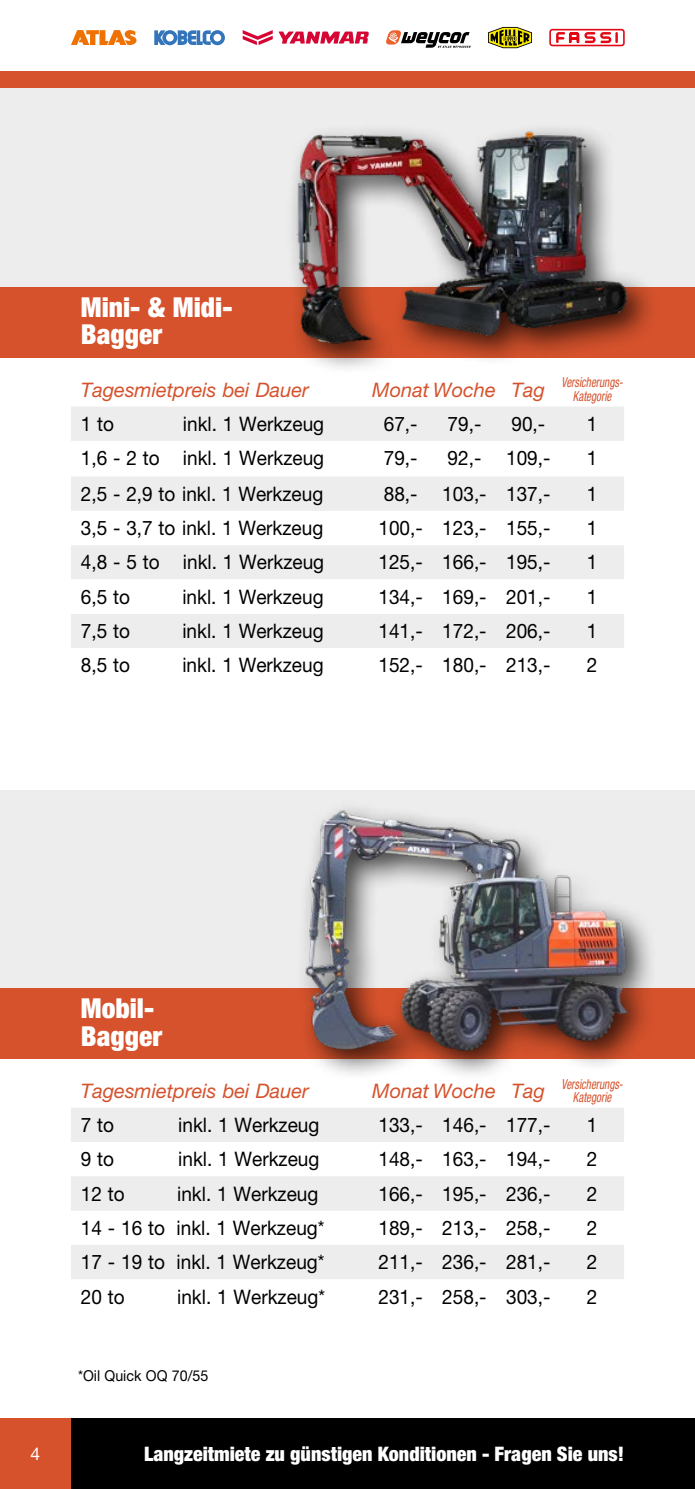
<style>
.page{position:relative;width:695px;height:1489px;background:#fff}
.page>*{position:absolute;margin:0;border:0;box-sizing:border-box;transform-origin:0 0}
.t1{font:900 condensed 27.5px/27.5px "Helvetica Neue LT Pro";color:#fff}
.t2{font:20px "Helvetica Neue LT Pro";color:#000;scale:.95 1}
.t3{font:italic 20px "Helvetica Neue LT Pro";color:#d5522c}
.t4{font:900 condensed 20px "Helvetica Neue LT Pro";color:#fff}
.t5{font:17.5px "Helvetica Neue LT Pro";color:#fff}
.t6{font:15px "Helvetica Neue LT Pro";color:#000;scale:.95 1}
.t7{font:italic condensed 13.75px/13.8px "Helvetica Neue LT Pro";color:#d5522c;text-align:center;scale:.8 1}
</style>
<div class="page">
<div style="left:0;top:1417px;width:694px;height:71px;background:#000"></div>
<div style="left:0;top:1417px;width:71px;height:71px;background:#d5522c"></div>
<div style="left:0;top:71px;width:694px;height:18px;background:#d5522c"></div>
<div style="left:0;top:89px;width:694px;height:198px;background:#ededed"></div>
<div style="left:0;top:789px;width:694px;height:199px;background:#ededed"></div>
<div style="left:0;top:287px;width:694px;height:71px;background:#d5522c"></div>
<div style="left:0;top:988px;width:694px;height:71px;background:#d5522c"></div>
<img style="left:275px;top:789px;width:419px;height:282px">
<div style="left:71px;top:1108px;width:553px;height:33px;background:#ededed"></div>
<svg style="left:71px;top:1176px;width:553px;height:103px;fill:#ededed"></svg>
<div style="left:71px;top:407px;width:553px;height:34px;background:#ededed"></div>
<div style="left:71px;top:477px;width:553px;height:34px;background:#ededed"></div>
<svg style="left:71px;top:545px;width:553px;height:103px;fill:#ededed"></svg>
<img style="left:292px;top:129px;width:359px;height:239px">
<svg style="left:71px;top:30px;width:65px;height:15px"></svg>
<svg style="left:154px;top:30px;width:71px;height:15px"></svg>
<svg style="left:243px;top:30px;width:126px;height:15px"></svg>
<svg style="left:386px;top:30px;width:84px;height:18px"></svg>
<svg style="left:488px;top:27px;width:44px;height:21px"></svg>
<svg style="left:549px;top:29px;width:75px;height:17px"></svg>
<h1 class="t1" style="left:81px;top:293px;width:153px">Mini- &amp; Midi-<br>Bagger</h1>
<p class="t3" style="left:81px;top:377px;width:229px">Tagesmietpreis bei Dauer</p>
<p class="t3" style="left:372px;top:377px;width:174px">Monat Woche Tag</p>
<p class="t7" style="left:561px;top:376px;width:78px">Versicherungs-<br>Kategorie</p>
<p class="t2" style="left:81px;top:412px;width:37px">1 to</p>
<p class="t2" style="left:183px;top:412px;width:150px">inkl. 1 Werkzeug</p>
<p class="t2" style="left:383px;top:412px;width:37px">67,-</p>
<p class="t2" style="left:447px;top:412px;width:37px">79,-</p>
<p class="t2" style="left:511px;top:412px;width:37px">90,-</p>
<p class="t2" style="left:586px;top:412px;width:13px">1</p>
<p class="t2" style="left:81px;top:446px;width:257px">1,6 - 2 to inkl. 1 Werkzeug</p>
<p class="t2" style="left:383px;top:446px;width:37px">79,-</p>
<p class="t2" style="left:447px;top:446px;width:110px">92,- 109,-</p>
<p class="t2" style="left:586px;top:446px;width:13px">1</p>
<p class="t2" style="left:81px;top:482px;width:257px">2,5 - 2,9 to inkl. 1 Werkzeug</p>
<p class="t2" style="left:383px;top:482px;width:177px">88,- 103,- 137,-</p>
<p class="t2" style="left:586px;top:482px;width:13px">1</p>
<p class="t2" style="left:81px;top:516px;width:257px">3,5 - 3,7 to inkl. 1 Werkzeug</p>
<p class="t2" style="left:378px;top:516px;width:182px">100,- 123,- 155,-</p>
<p class="t2" style="left:586px;top:516px;width:13px">1</p>
<p class="t2" style="left:81px;top:550px;width:257px">4,8 - 5 to inkl. 1 Werkzeug</p>
<p class="t2" style="left:378px;top:550px;width:182px">125,- 166,- 195,-</p>
<p class="t2" style="left:586px;top:550px;width:13px">1</p>
<p class="t2" style="left:81px;top:584px;width:53px">6,5 to</p>
<p class="t2" style="left:182px;top:584px;width:150px">inkl. 1 Werkzeug</p>
<p class="t2" style="left:378px;top:584px;width:182px">134,- 169,- 201,-</p>
<p class="t2" style="left:586px;top:584px;width:13px">1</p>
<p class="t2" style="left:81px;top:619px;width:53px">7,5 to</p>
<p class="t2" style="left:182px;top:619px;width:150px">inkl. 1 Werkzeug</p>
<p class="t2" style="left:378px;top:619px;width:182px">141,- 172,- 206,-</p>
<p class="t2" style="left:586px;top:619px;width:13px">1</p>
<p class="t2" style="left:81px;top:653px;width:53px">8,5 to</p>
<p class="t2" style="left:182px;top:653px;width:150px">inkl. 1 Werkzeug</p>
<p class="t2" style="left:378px;top:653px;width:182px">152,- 180,- 213,-</p>
<p class="t2" style="left:586px;top:653px;width:13px">2</p>
<h1 class="t1" style="left:81px;top:993px;width:83px">Mobil-<br>Bagger</h1>
<p class="t3" style="left:81px;top:1078px;width:229px">Tagesmietpreis bei Dauer</p>
<p class="t3" style="left:372px;top:1078px;width:174px">Monat Woche Tag</p>
<p class="t7" style="left:561px;top:1077px;width:78px">Versicherungs-<br>Kategorie</p>
<p class="t2" style="left:81px;top:1112px;width:37px">7 to</p>
<p class="t2" style="left:178px;top:1112px;width:150px">inkl. 1 Werkzeug</p>
<p class="t2" style="left:378px;top:1112px;width:182px">133,- 146,- 177,-</p>
<p class="t2" style="left:586px;top:1112px;width:13px">1</p>
<p class="t2" style="left:81px;top:1147px;width:37px">9 to</p>
<p class="t2" style="left:178px;top:1147px;width:150px">inkl. 1 Werkzeug</p>
<p class="t2" style="left:378px;top:1147px;width:182px">148,- 163,- 194,-</p>
<p class="t2" style="left:586px;top:1147px;width:13px">2</p>
<p class="t2" style="left:81px;top:1181px;width:48px">12 to</p>
<p class="t2" style="left:177px;top:1181px;width:150px">inkl. 1 Werkzeug</p>
<p class="t2" style="left:378px;top:1181px;width:182px">166,- 195,- 236,-</p>
<p class="t2" style="left:586px;top:1181px;width:13px">2</p>
<p class="t2" style="left:81px;top:1215px;width:258px">14 - 16 to inkl. 1 Werkzeug*</p>
<p class="t2" style="left:378px;top:1215px;width:182px">189,- 213,- 258,-</p>
<p class="t2" style="left:586px;top:1215px;width:13px">2</p>
<p class="t2" style="left:81px;top:1249px;width:258px">17 - 19 to inkl. 1 Werkzeug*</p>
<p class="t2" style="left:378px;top:1249px;width:182px">211,- 236,- 281,-</p>
<p class="t2" style="left:586px;top:1249px;width:13px">2</p>
<p class="t2" style="left:81px;top:1284px;width:48px">20 to</p>
<p class="t2" style="left:177px;top:1284px;width:157px">inkl. 1 Werkzeug*</p>
<p class="t2" style="left:378px;top:1284px;width:182px">231,- 258,- 303,-</p>
<p class="t2" style="left:586px;top:1284px;width:13px">2</p>
<p class="t6" style="left:78px;top:1366px;width:139px">*Oil Quick OQ 70/55</p>
<p class="t5" style="left:31px;top:1442px;width:11px">4</p>
<p class="t4" style="left:144px;top:1440px;width:481px">Langzeitmiete zu günstigen Konditionen - Fragen Sie uns!</p>
</div>
